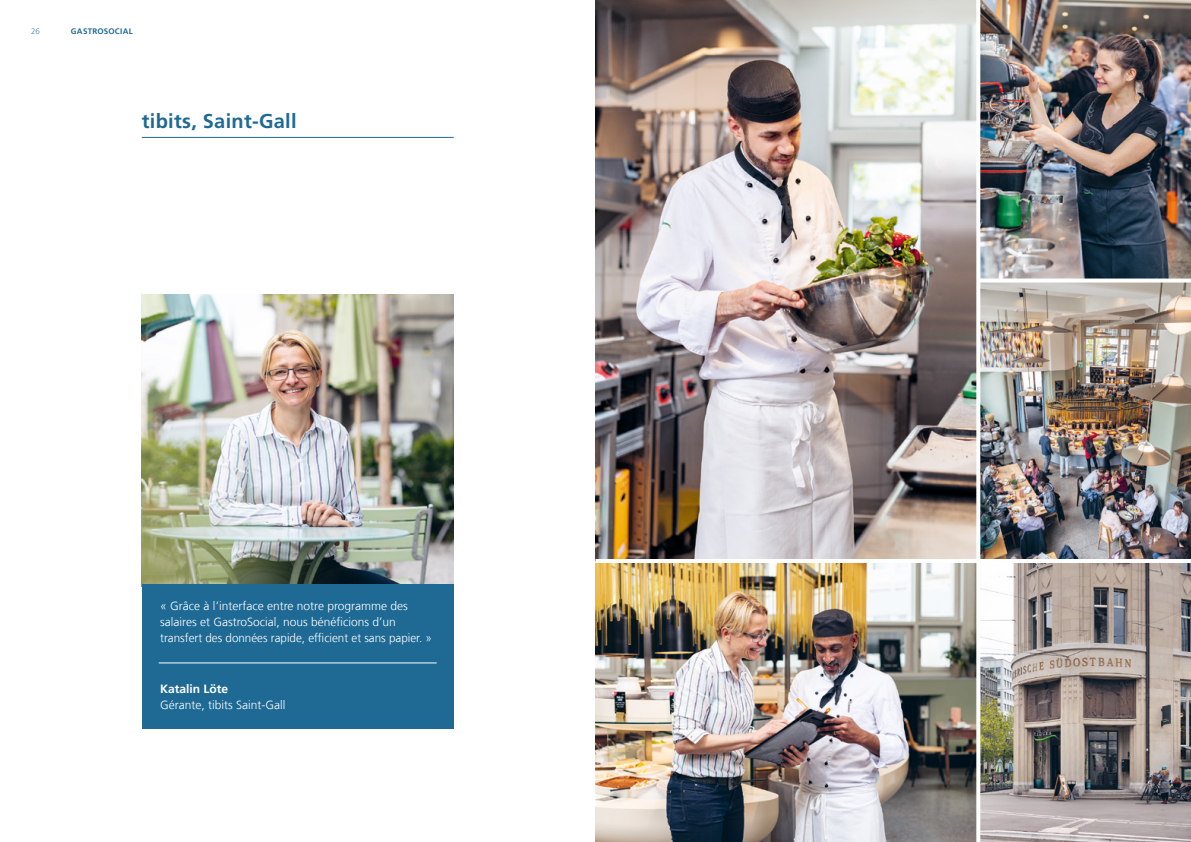
<style>
.page{position:relative;width:1191px;height:842px;background:#fff}
.page>*{position:absolute;margin:0;border:0;box-sizing:border-box;transform-origin:0 0}
.t1{font:700 20px "Frutiger LT Com";letter-spacing:.015em;color:#1f6a95}
.t2{font:300 12px/16px "Frutiger LT Com";color:#fff}
.t3{font:700 12px "Frutiger LT Com";color:#fff}
.t4{font:700 8px "Frutiger LT Com";letter-spacing:.03em;color:#1f6a95}
.t5{font:300 8px "Frutiger LT Com";color:#4c87ab}
</style>
<div class="page">
<img style="left:142px;top:295px;width:312px;height:289px">
<img style="left:980px;top:283px;width:211px;height:276px">
<img style="left:595px;top:0;width:381px;height:559px">
<img style="left:595px;top:563px;width:381px;height:279px">
<img style="left:980px;top:563px;width:211px;height:279px">
<img style="left:980px;top:0;width:211px;height:279px">
<svg style="left:976px;top:0;width:1px;height:842px"></svg>
<hr style="left:595px;top:559px;width:596px;height:4px;background:#fff">
<svg style="left:980px;top:282px;width:211px;height:1px"></svg>
<hr style="left:142px;top:137px;width:312px;height:1px;background:#1f6a95">
<div style="left:142px;top:584px;width:312px;height:145px;background:#1f6a95"></div>
<hr style="left:159px;top:662px;width:278px;height:1px;background:#fff">
<p class="t5" style="left:31px;top:27px;width:10px">26</p>
<p class="t4" style="left:71px;top:27px;width:63px">GASTROSOCIAL</p>
<h1 class="t1" style="left:142px;top:109px;width:156px">tibits, Saint-Gall</h1>
<p class="t2" style="left:160px;top:598px;width:273px">« Grâce à l’interface entre notre programme des salaires et GastroSocial, nous bénéficions d’un transfert des données rapide, efficient et sans papier. »</p>
<p class="t3" style="left:160px;top:681px;width:70px">Katalin Löte</p>
<p class="t2" style="left:160px;top:697px;width:127px">Gérante, tibits Saint-Gall</p>
</div>
